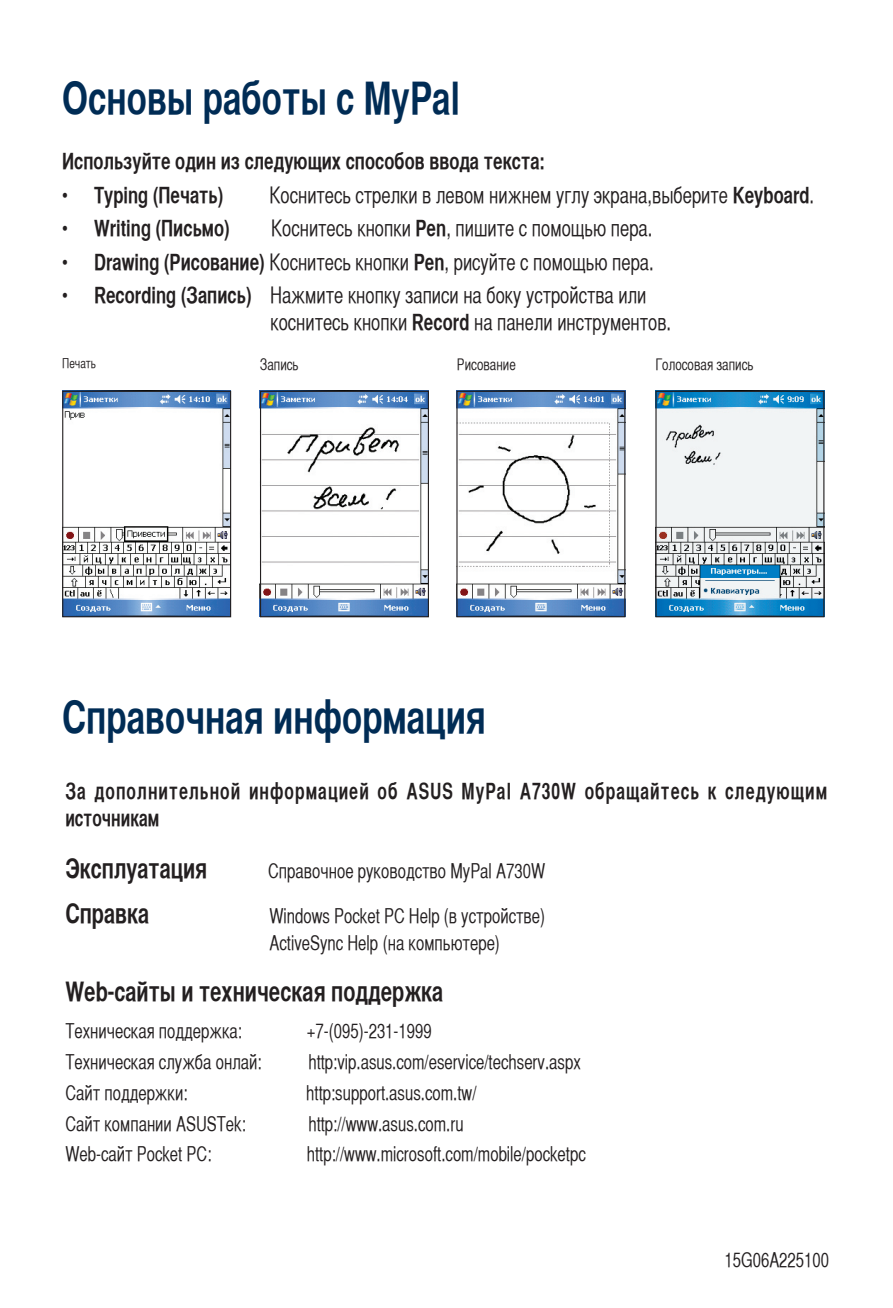
<style>
.page{position:relative;width:893px;height:1308px;background:#fff}
.page>*{position:absolute;margin:0;border:0;box-sizing:border-box;transform-origin:0 0}
.t1{font:45px "Helvetica CY Bold";color:#002c55;scale:.9 1}
.t2{font:27px "Helvetica CY Bold";color:#231f20;scale:.9 1}
.t3{font:22.5px/27px "Helvetica CY Plain";color:#231f20;scale:.9 1}
.t4{font:22.5px "Helvetica CY Bold";color:#231f20;scale:.9 1}
.t5{font:22.5px/27px "Helvetica CY Bold";letter-spacing:.055em;color:#231f20;scale:.85 1}
.t6{font:20.25px/27px "Helvetica CY Plain";color:#231f20;scale:.9 1}
.t7{font:15.75px "Helvetica CY Plain";color:#231f20;scale:.9 1}
.t8{font:13.5px "Helvetica CY Plain";color:#231f20;scale:.9 1}
.s1{font-family:"Helvetica CY Plain"}
.s2{font-family:"Helvetica CY Bold"}
</style>
<div class="page">
<img style="left:657px;top:393px;width:165px;height:222px">
<img style="left:458px;top:393px;width:165px;height:222px">
<img style="left:262px;top:393px;width:165px;height:222px">
<img style="left:64px;top:393px;width:165px;height:222px">
<div style="left:62px;top:391px;width:169px;height:226px;border:1px solid #231f20"></div>
<div style="left:260px;top:391px;width:169px;height:226px;border:1px solid #231f20"></div>
<div style="left:456px;top:391px;width:169px;height:226px;border:1px solid #231f20"></div>
<div style="left:655px;top:391px;width:169px;height:226px;border:1px solid #231f20"></div>
<h1 class="t1" style="left:62px;top:70px;width:443px">Основы работы с MyPal</h1>
<p class="t4" style="left:62px;top:148px;width:538px">Используйте один из следующих способов ввода текста:</p>
<p class="t4" style="left:62px;top:181px;width:181px"><span class="s1">•</span> Typing (Печать)</p>
<p class="t3" style="left:269px;top:181px;width:607px">Коснитесь стрелки в левом нижнем углу экрана,выберите <span class="s2">Keyboard</span>.</p>
<p class="t4" style="left:62px;top:214px;width:188px"><span class="s1">•</span> Writing (Письмо)</p>
<p class="t3" style="left:271px;top:215px;width:425px">Коснитесь кнопки <span class="s2">Pen</span>, пишите с помощью пера.</p>
<p class="t3" style="left:62px;top:248px;width:659px">• <span class="s2">Drawing (Рисование)</span> Коснитесь кнопки <span class="s2">Pen</span>, рисуйте с помощью пера.</p>
<p class="t3" style="left:270px;top:282px;width:447px;text-indent:-208px">• <span class="s2">Recording (Запись)</span> Нажмите кнопку записи на боку устройства или коснитесь кнопки <span class="s2">Record</span> на панели инструментов.</p>
<p class="t8" style="left:62px;top:356px;width:39px">Печать</p>
<p class="t7" style="left:260px;top:355px;width:45px">Запись</p>
<p class="t7" style="left:457px;top:355px;width:67px">Рисование</p>
<p class="t7" style="left:655px;top:355px;width:111px">Голосовая запись</p>
<h1 class="t1" style="left:62px;top:689px;width:472px">Справочная информация</h1>
<p class="t5" style="left:65px;top:777px;width:898px">За дополнительной информацией об ASUS MyPal A730W обращайтесь к следующим источникам</p>
<h2 class="t2" style="left:65px;top:851px;width:159px">Эксплуатация</h2>
<p class="t6" style="left:268px;top:857px;width:309px">Справочное руководство MyPal A730W</p>
<h2 class="t2" style="left:65px;top:897px;width:95px">Справка</h2>
<p class="t6" style="left:269px;top:902px;width:308px">Windows Pocket PC Help (в устройстве)<br>ActiveSync Help (на компьютере)</p>
<h2 class="t2" style="left:65px;top:975px;width:421px">Web-сайты и техническая поддержка</h2>
<p class="t6" style="left:65px;top:1017px;width:198px">Техническая поддержка:</p>
<p class="t6" style="left:307px;top:1017px;width:140px">+7-(095)-231-1999</p>
<p class="t6" style="left:65px;top:1048px;width:220px">Техническая служба онлай:</p>
<p class="t6" style="left:308px;top:1048px;width:304px">http:vip.asus.com/eservice/techserv.aspx</p>
<p class="t6" style="left:65px;top:1079px;width:137px">Caйт поддержки:</p>
<p class="t6" style="left:306px;top:1079px;width:191px">http:support.asus.com.tw/</p>
<p class="t6" style="left:65px;top:1110px;width:202px">Сайт компании ASUSTek:</p>
<p class="t6" style="left:308px;top:1110px;width:174px">http://www.asus.com.ru</p>
<p class="t6" style="left:65px;top:1140px;width:164px">Web-сайт Pocket PC:</p>
<p class="t6" style="left:307px;top:1140px;width:312px">http://www.microsoft.com/mobile/pocketpc</p>
<p class="t6" style="left:724px;top:1246px;width:118px">15G06A225100</p>
</div>
